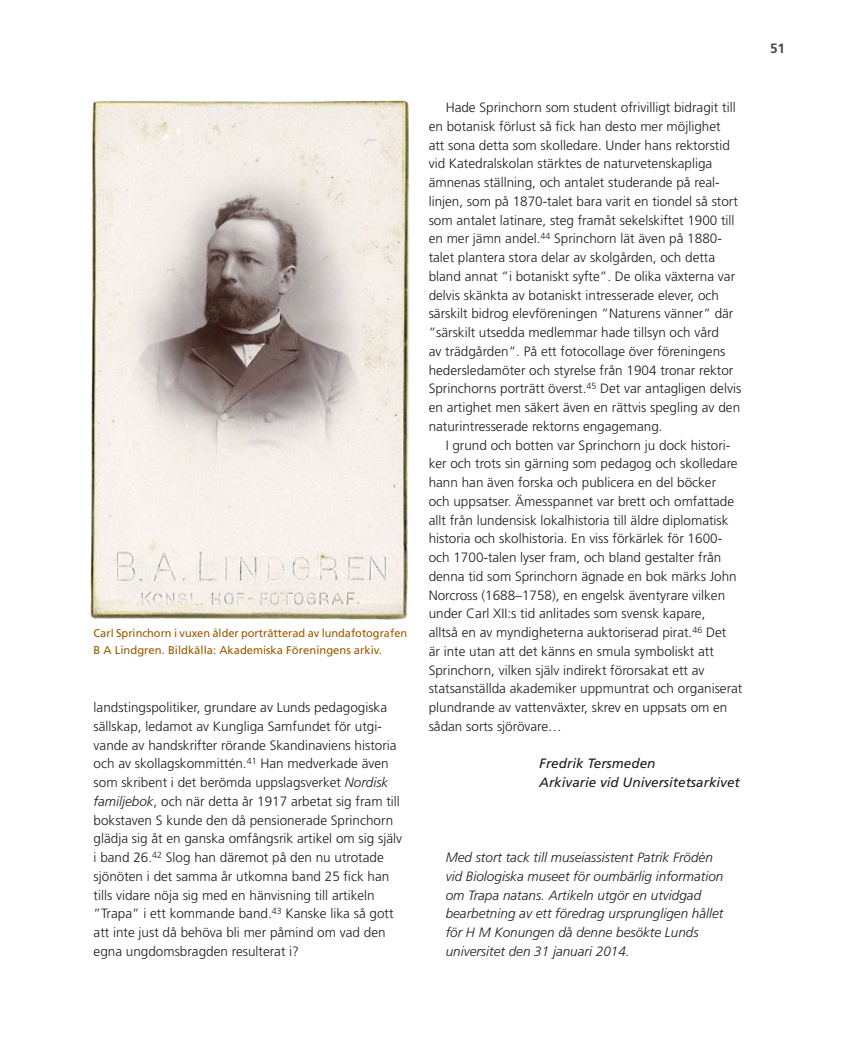
<style>
.page{position:relative;width:851px;height:1063px;background:#fff}
.page>*{position:absolute;margin:0;border:0;box-sizing:border-box;transform-origin:0 0}
.Brödtext_med_indrag{font:300 13.5px/18.8px "Frutiger LT Std";color:#1d1d1b}
.Brödtext_utan_indrag{font:italic 300 13.5px/18.8px "Frutiger LT Std";color:#1d1d1b}
.Brödtext_med_indrag-2{font:italic 13.5px "Frutiger LT Std";color:#1d1d1b}
.t1{font:700 13.5px "Frutiger LT Std";color:#4a4941}
.Brons_Bild-Fakta_u_i{font:11.25px/16.5px "Frutiger LT Std";letter-spacing:-.005em;color:#9a5a02}
.s1{font-style:italic}
</style>
<div class="page">
<img style="left:90px;top:100px;width:320px;height:520px">
<p class="Brons_Bild-Fakta_u_i" style="left:94px;top:625px;width:315px">Carl Sprinchorn i vuxen ålder porträtterad av lundafotografen<br>B A Lindgren. Bildkälla: Akademiska Föreningens arkiv.</p>
<p class="Brödtext_med_indrag" style="left:94px;top:698px;width:310px">landstingspolitiker, grundare av Lunds pedagogiska sällskap, ledamot av Kungliga Samfundet för utgi&shy;vande av handskrifter rörande Skandinaviens historia och av skollagskommittén.<sup>41</sup> Han medverkade även som skribent i det berömda uppslagsverket <span class="s1">Nordisk familjebok</span>, och när detta år 1917 arbetat sig fram till bokstaven S kunde den då pensionerade Sprinchorn glädja sig åt en ganska omfångsrik artikel om sig själv i band 26.<sup>42</sup> Slog han däremot på den nu utrotade sjönöten i det samma år utkomna band 25 fick han tills vidare nöja sig med en hänvisning till artikeln ”Trapa” i ett kommande band.<sup>43</sup> Kanske lika så gott att inte just då behöva bli mer påmind om vad den egna ungdomsbragden resulterat i?</p>
<p class="Brödtext_med_indrag" style="left:428px;top:98px;width:314px;text-indent:17px">Hade Sprinchorn som student ofrivilligt bidragit till en botanisk förlust så fick han desto mer möjlighet<br>att sona detta som skolledare. Under hans rektorstid vid Katedralskolan stärktes de naturvetenskapliga ämnenas ställning, och antalet studerande på real&shy;linjen, som på 1870-talet bara varit en tiondel så stort som antalet latinare, steg framåt sekelskiftet 1900 till en mer jämn andel.<sup>44</sup> Sprinchorn lät även på 1880- talet plantera stora delar av skolgården, och detta bland annat ”i botaniskt syfte”. De olika växterna var delvis skänkta av botaniskt intresserade elever, och särskilt bidrog elevföreningen ”Naturens vänner” där ”särskilt utsedda medlemmar hade tillsyn och vård<br>av trädgården”. På ett fotocollage över föreningens hedersledamöter och styrelse från 1904 tronar rektor Sprinchorns porträtt överst.<sup>45</sup> Det var antagligen delvis en artighet men säkert även en rättvis spegling av den naturintresserade rektorns engagemang.</p>
<p class="Brödtext_med_indrag" style="left:428px;top:436px;width:315px;text-indent:17px">I grund och botten var Sprinchorn ju dock histori&shy;ker och trots sin gärning som pedagog och skolledare hann han även forska och publicera en del böcker<br>och uppsatser. Ämesspannet var brett och omfattade allt från lundensisk lokalhistoria till äldre diplomatisk historia och skolhistoria. En viss förkärlek för 1600- och 1700-talen lyser fram, och bland gestalter från denna tid som Sprinchorn ägnade en bok märks John Norcross (1688–1758), en engelsk äventyrare vilken under Carl XII:s tid anlitades som svensk kapare,<br>alltså en av myndigheterna auktoriserad pirat.<sup>46</sup> Det<br>är inte utan att det känns en smula symboliskt att Sprinchorn, vilken själv indirekt förorsakat ett av statsanställda akademiker uppmuntrat och organiserat plundrande av vattenväxter, skrev en uppsats om en sådan sorts sjörövare…</p>
<p class="Brödtext_med_indrag-2" style="left:539px;top:756px;width:118px">Fredrik Tersmeden</p>
<p class="Brödtext_med_indrag-2" style="left:539px;top:775px;width:202px">Arkivarie vid Universitetsarkivet</p>
<p class="Brödtext_utan_indrag" style="left:445px;top:848px;width:279px">Med stort tack till museiassistent Patrik Frödén vid Biologiska museet för oumbärlig information om Trapa natans. Artikeln utgör en utvidgad bearbetning av ett föredrag ursprungligen hållet för H M Konungen då denne besökte Lunds universitet den 31 januari 2014.</p>
<p class="t1" style="left:769px;top:40px;width:17px">51</p>
</div>
